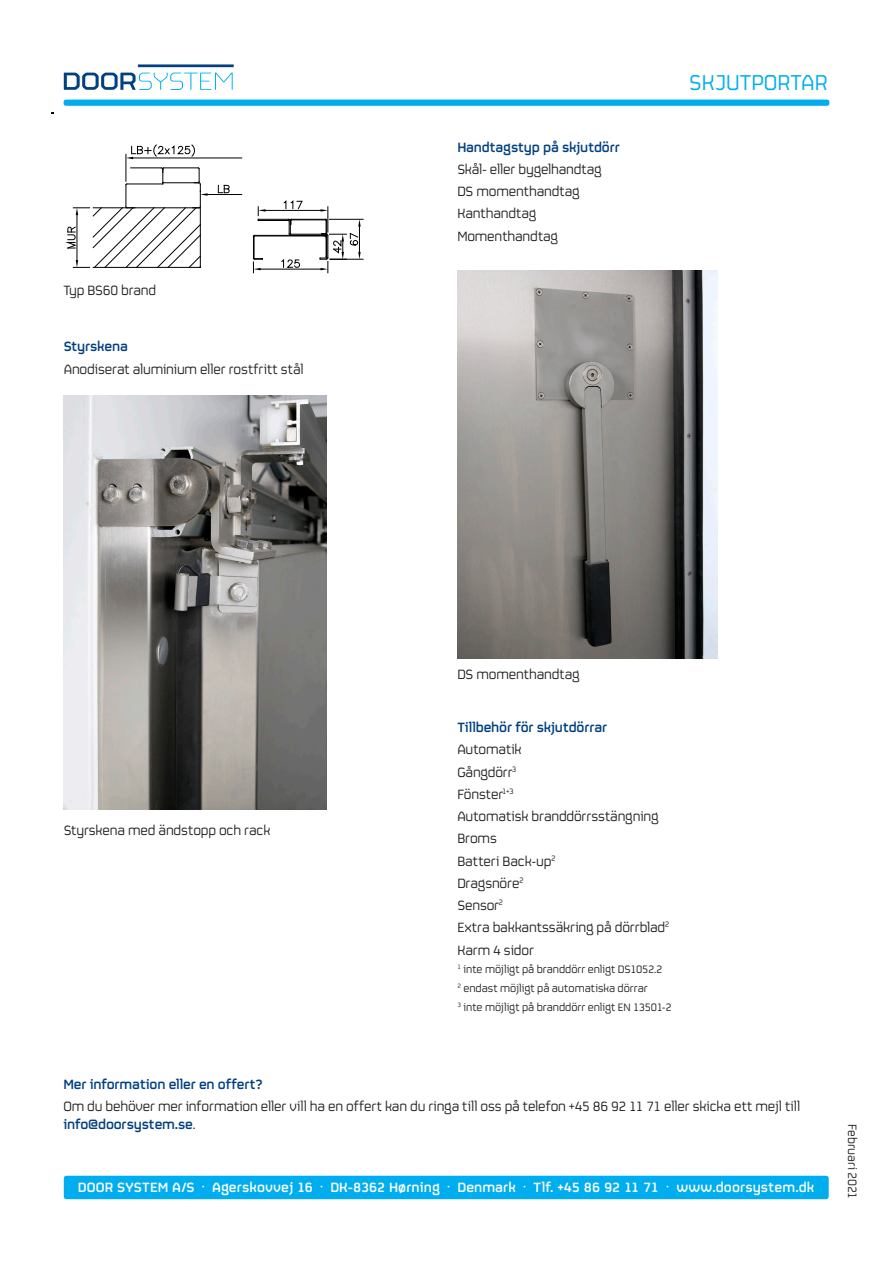
<style>
.page{position:relative;width:893px;height:1263px;background:#fff}
.page>*{position:absolute;margin:0;border:0;box-sizing:border-box;transform-origin:0 0}
.Emnefelt_undersider{font:24px "FS Sinclair";color:#00aeef;scale:.94 1}
.Brødtekst{font:15px/18px "FS Sinclair";letter-spacing:-.015em;color:#231f20;scale:.94 1}
.Brød_i_punktopstilling{font:15px "FS Sinclair";letter-spacing:-.015em;color:#231f20;scale:.94 1}
.t1{font:500 15px "FS Sinclair";letter-spacing:.005em;color:#fff;scale:.94 1}
.Afsnitsoverskrift{font:500 15px "FS Sinclair";letter-spacing:-.015em;color:#014081;scale:.94 1}
.Afsnitsoverskrift-2{font:15px "FS Sinclair";letter-spacing:-.01em;color:#231f20;scale:.94 1}
.Brødtekst-2{font:500 15px "FS Sinclair";letter-spacing:-.015em;color:#014081;scale:.94 1}
.Brødtekst-3{font:13.5px "FS Sinclair";letter-spacing:-.01em;color:#231f20;scale:.94 1}
.Brød_i_punktopstilling-2{font:12px "FS Sinclair";letter-spacing:-.005em;color:#231f20;scale:.94 1}
.s1{font-weight:500;color:#014081}
.s2{font-family:"Myriad Pro";font-weight:400;font-size:19.5px}
</style>
<div class="page">
<svg style="left:64px;top:100px;width:765px;height:6px;background:#07b0ef"></svg>
<svg style="left:138px;top:64px;width:96px;height:3px"></svg>
<svg style="left:64px;top:73px;width:169px;height:17px"></svg>
<div style="left:64px;top:1176px;width:765px;height:23px;background:#00aeef"></div>
<img style="left:457px;top:270px;width:260px;height:389px">
<img style="left:63px;top:395px;width:263px;height:414px">
<hr style="left:261px;top:269px;width:60px;height:1px;background:#000">
<svg style="left:281px;top:259px;width:19px;height:9px"></svg>
<hr style="left:291px;top:234px;width:35px;height:1px;background:#000">
<hr style="left:254px;top:236px;width:70px;height:1px;background:#000">
<hr style="left:254px;top:235px;width:72px;height:1px;background:#000">
<hr style="left:258px;top:219px;width:31px;height:1px;background:#000">
<hr style="left:258px;top:220px;width:31px;height:1px;background:#000">
<svg style="left:253px;top:235px;width:10px;height:38px"></svg>
<hr style="left:291px;top:219px;width:35px;height:1px;background:#000">
<svg style="left:288px;top:219px;width:4px;height:17px"></svg>
<hr style="left:291px;top:220px;width:35px;height:1px;background:#000">
<hr style="left:208px;top:194px;width:34px;height:1px;background:#000">
<svg style="left:218px;top:185px;width:12px;height:8px"></svg>
<hr style="left:133px;top:158px;width:109px;height:1px;background:#000">
<svg style="left:67px;top:144px;width:141px;height:124px"></svg>
<hr style="left:330px;top:259px;width:33px;height:1px;background:#000">
<hr style="left:329px;top:219px;width:34px;height:1px;background:#000">
<hr style="left:265px;top:210px;width:56px;height:1px;background:#000">
<svg style="left:320px;top:207px;width:41px;height:66px"></svg>
<svg style="left:258px;top:207px;width:7px;height:13px"></svg>
<svg style="left:283px;top:201px;width:20px;height:8px"></svg>
<p class="Brødtekst" style="left:63px;top:280px;width:100px">Typ BS60 brand</p>
<p class="Afsnitsoverskrift" style="left:64px;top:335px;width:70px">Styrskena</p>
<p class="Afsnitsoverskrift-2" style="left:64px;top:358px;width:257px">Anodiserat aluminium eller rostfritt stål</p>
<p class="Afsnitsoverskrift" style="left:457px;top:135px;width:174px">Handtagstyp på skjutdörr</p>
<p class="Brødtekst" style="left:457px;top:159px;width:155px">Skål- eller bygelhandtag</p>
<p class="Brødtekst" style="left:457px;top:181px;width:132px">DS momenthandtag</p>
<p class="Brødtekst" style="left:457px;top:203px;width:86px">Kanthandtag</p>
<p class="Brødtekst" style="left:457px;top:226px;width:109px">Momenthandtag</p>
<p class="Emnefelt_undersider" style="left:689px;top:65px;width:149px">SKJUTPORTAR</p>
<p class="Brødtekst" style="left:64px;top:820px;width:222px">Styrskena med ändstopp och rack</p>
<p class="Brødtekst" style="left:457px;top:664px;width:132px">DS momenthandtag</p>
<p class="Afsnitsoverskrift" style="left:457px;top:715px;width:161px">Tillbehör för skjutdörrar</p>
<p class="Brød_i_punktopstilling" style="left:457px;top:738px;width:70px">Automatik</p>
<p class="Brød_i_punktopstilling" style="left:457px;top:761px;width:64px">Gångdörr<sup>3</sup></p>
<p class="Brød_i_punktopstilling" style="left:457px;top:783px;width:61px">Fönster<sup>1+3</sup></p>
<p class="Brød_i_punktopstilling" style="left:457px;top:805px;width:216px">Automatisk branddörrsstängning</p>
<p class="Brød_i_punktopstilling" style="left:457px;top:827px;width:44px">Broms</p>
<p class="Brød_i_punktopstilling" style="left:457px;top:850px;width:106px">Batteri Back-up<sup>2</sup></p>
<p class="Brød_i_punktopstilling" style="left:457px;top:872px;width:72px">Dragsnöre<sup>2</sup></p>
<p class="Brød_i_punktopstilling" style="left:457px;top:894px;width:50px">Sensor<sup>2</sup></p>
<p class="Brød_i_punktopstilling" style="left:457px;top:916px;width:227px">Extra bakkantssäkring på dörrblad<sup>2</sup></p>
<p class="Brød_i_punktopstilling" style="left:457px;top:939px;width:83px">Karm 4 sidor</p>
<p class="Brød_i_punktopstilling-2" style="left:457px;top:960px;width:220px"><sup>1</sup> inte möjligt på branddörr enligt DS1052.2</p>
<p class="Brød_i_punktopstilling-2" style="left:457px;top:979px;width:204px"><sup>2</sup> endast möjligt på automatiska dörrar</p>
<p class="Brød_i_punktopstilling-2" style="left:457px;top:998px;width:230px"><sup>3</sup> inte möjligt på branddörr enligt EN 13501-2</p>
<p class="Brødtekst-2" style="left:63px;top:1072px;width:214px">Mer information eller en offert?</p>
<p class="Brødtekst" style="left:63px;top:1096px;width:785px">Om du behöver mer information eller vill ha en offert kan du ringa till oss på telefon +45 86 92 11 71 eller skicka ett mejl till <span class="s1">info@doorsystem.se</span>.</p>
<p class="t1" style="left:78px;top:1176px;width:785px">DOOR SYSTEM A/S <span class="s2">.</span> Agerskovvej 16 <span class="s2">.</span> DK-8362 Hørning <span class="s2">.</span> Denmark <span class="s2">.</span> Tlf. +45 86 92 11 71 <span class="s2">.</span> www.doorsystem.dk</p>
<p class="Brødtekst-3" style="left:863px;top:1124px;width:81px;rotate:90deg">Februari 2021</p>
</div>
